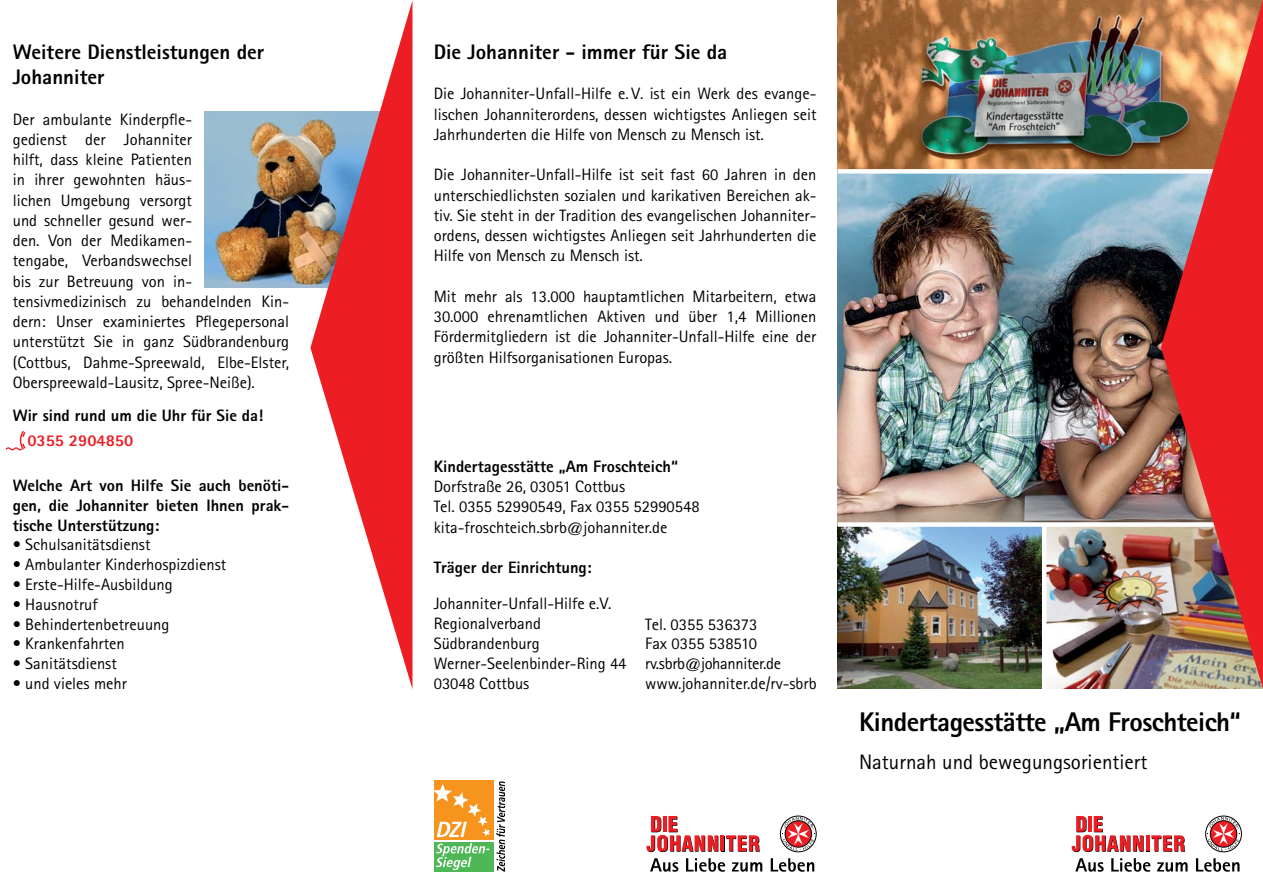
<style>
.page{position:relative;width:1263px;height:893px;background:#fff}
.page>*{position:absolute;margin:0;border:0;box-sizing:border-box;transform-origin:0 0}
.t1{font:800 27px "Agfa Rotis Sans Serif";letter-spacing:-.02em;color:#000}
.t2{font:800 21px/25.2px "Agfa Rotis Sans Serif";color:#000}
.t3{font:21px "Agfa Rotis Sans Serif";color:#000}
.t4{font:16.5px/20.2px "Agfa Rotis Sans Serif";color:#000}
.t5{font:800 16.5px/19.8px "Agfa Rotis Sans Serif";color:#000;text-align:justify}
.t6{font:800 16.5px "Agfa Rotis Sans Serif";color:#ed1d24}
</style>
<div class="page">
<img style="left:838px;top:527px;width:204px;height:162px">
<img style="left:205px;top:112px;width:105px;height:176px">
<svg style="left:1146px;top:836px;width:4px;height:16px"></svg>
<hr style="left:1146px;top:835px;width:3px;height:16px;background:#ed1d24">
<svg style="left:1151px;top:835px;width:34px;height:17px"></svg>
<svg style="left:1072px;top:816px;width:72px;height:36px"></svg>
<svg style="left:1075px;top:858px;width:29px;height:14px"></svg>
<svg style="left:1111px;top:858px;width:39px;height:14px"></svg>
<svg style="left:1157px;top:862px;width:30px;height:10px"></svg>
<svg style="left:1196px;top:858px;width:43px;height:14px"></svg>
<div style="left:1205px;top:816px;width:37px;height:36px;border:1px solid #000;border-radius:50%"></div>
<svg style="left:1207px;top:817px;width:33px;height:34px"></svg>
<hr style="left:721px;top:836px;width:4px;height:16px;background:#000">
<hr style="left:721px;top:835px;width:3px;height:16px;background:#ed1d24">
<svg style="left:726px;top:835px;width:34px;height:17px"></svg>
<svg style="left:646px;top:816px;width:72px;height:36px"></svg>
<svg style="left:650px;top:858px;width:28px;height:14px"></svg>
<svg style="left:686px;top:858px;width:39px;height:14px"></svg>
<svg style="left:732px;top:862px;width:30px;height:10px"></svg>
<svg style="left:771px;top:858px;width:43px;height:14px"></svg>
<div style="left:780px;top:816px;width:36px;height:36px;border:1px solid #000;border-radius:50%"></div>
<svg style="left:782px;top:817px;width:33px;height:34px"></svg>
<svg style="left:310px;top:2px;width:102px;height:686px"></svg>
<svg style="left:496px;top:781px;width:9px;height:91px"></svg>
<div style="left:434px;top:780px;width:59px;height:60px;background:#f7941e"></div>
<div style="left:434px;top:842px;width:59px;height:29px;background:#4eb857"></div>
<svg style="left:436px;top:843px;width:53px;height:27px"></svg>
<svg style="left:434px;top:784px;width:56px;height:53px"></svg>
<img style="left:838px;top:0;width:323px;height:169px">
<img style="left:838px;top:174px;width:323px;height:348px">
<img style="left:1046px;top:527px;width:217px;height:162px">
<img style="left:1161px;top:0;width:102px;height:688px">
<svg style="left:6px;top:431px;width:20px;height:19px"></svg>
<p class="t2" style="left:13px;top:39px;width:253px">Weitere Dienstleistungen der<br>Johanniter</p>
<p class="t4" style="left:13px;top:109px;width:278px">Der ambulante Kinderpfle-<br>gedienst der Johanniter<br>hilft, dass kleine Patienten<br>in ihrer gewohnten häus-<br>lichen Umgebung versorgt<br>und schneller gesund wer-<br>den. Von der Medikamen-<br>tengabe, Verbandswechsel<br>bis zur Betreuung von in&shy;tensivmedizinisch zu behandelnden Kin&shy;dern: Unser examiniertes Pflegepersonal unterstützt Sie in ganz Südbrandenburg (Cottbus, Dahme-Spreewald, Elbe-Elster,<br>Oberspreewald-Lausitz, Spree-Neiße).</p>
<p class="t5" style="left:13px;top:405px;width:252px">Wir sind rund um die Uhr für Sie da!</p>
<p class="t6" style="left:27px;top:430px;width:107px">0355 2904850</p>
<p class="t5" style="left:13px;top:475px;width:278px">Welche Art von Hilfe Sie auch benöti&shy;gen, die Johanniter bieten Ihnen prak&shy;tische Unterstützung:</p>
<p class="t4" style="left:13px;top:535px;width:139px">• Schulsanitätsdienst</p>
<p class="t4" style="left:13px;top:554px;width:215px">• Ambulanter Kinderhospizdienst</p>
<p class="t4" style="left:13px;top:574px;width:162px">• Erste-Hilfe-Ausbildung</p>
<p class="t4" style="left:13px;top:594px;width:86px">• Hausnotruf</p>
<p class="t4" style="left:13px;top:614px;width:158px">• Behindertenbetreuung</p>
<p class="t4" style="left:13px;top:634px;width:114px">• Krankenfahrten</p>
<p class="t4" style="left:13px;top:653px;width:106px">• Sanitätsdienst</p>
<p class="t4" style="left:13px;top:673px;width:116px">• und vieles mehr</p>
<p class="t2" style="left:434px;top:39px;width:295px">Die Johanniter - immer für Sie da</p>
<p class="t4" style="left:434px;top:84px;width:384px;text-align:justify">Die Johanniter-Unfall-Hilfe e. V. ist ein Werk des evange&shy;lischen Johanniterordens, dessen wichtigstes Anliegen seit Jahrhunderten die Hilfe von Mensch zu Mensch ist.</p>
<p class="t4" style="left:434px;top:165px;width:384px;text-align:justify">Die Johanniter-Unfall-Hilfe ist seit fast 60 Jahren in den unterschiedlichsten sozialen und karikativen Bereichen ak&shy;tiv. Sie steht in der Tradition des evangelischen Johanniter&shy;ordens, dessen wichtigstes Anliegen seit Jahrhunderten die Hilfe von Mensch zu Mensch ist.</p>
<p class="t4" style="left:434px;top:286px;width:384px;text-align:justify">Mit mehr als 13.000 hauptamtlichen Mitarbeitern, etwa 30.000 ehrenamtlichen Aktiven und über 1,4 Millionen Fördermitgliedern ist die Johanniter-Unfall-Hilfe eine der größten Hilfsorganisationen Europas.</p>
<p class="t5" style="left:434px;top:456px;width:246px">Kindertagesstätte „Am Froschteich“</p>
<p class="t4" style="left:434px;top:476px;width:267px">Dorfstraße 26, 03051 Cottbus<br>Tel. 0355 52990549, Fax 0355 52990548 kita-froschteich.sbrb@johanniter.de</p>
<p class="t5" style="left:434px;top:557px;width:159px">Träger der Einrichtung:</p>
<p class="t4" style="left:434px;top:594px;width:194px;line-height:19.8px">Johanniter-Unfall-Hilfe e.V.<br>Regionalverband<br>Südbrandenburg<br>Werner-Seelenbinder-Ring 44<br>03048 Cottbus</p>
<p class="t4" style="left:645px;top:614px;width:173px;line-height:19.8px">Tel. 0355 536373<br>Fax 0355 538510 rv.sbrb@johanniter.de www.johanniter.de/rv-sbrb</p>
<h1 class="t1" style="left:859px;top:705px;width:384px">Kindertagesstätte „Am Froschteich“</h1>
<p class="t3" style="left:859px;top:750px;width:290px">Naturnah und bewegungsorientiert</p>
</div>
